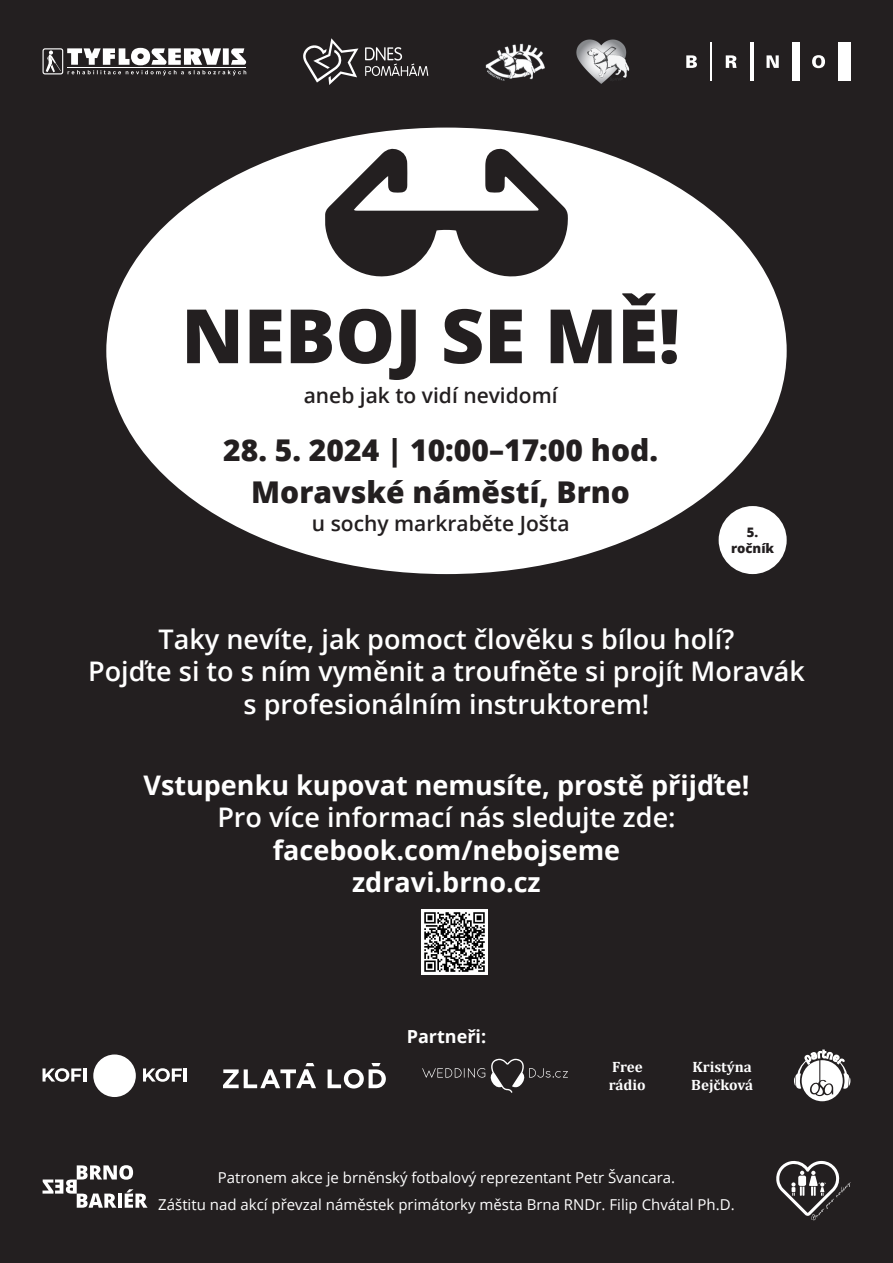
<style>
.page{position:relative;width:893px;height:1263px;background:#231f20}
.page>*{position:absolute;margin:0;border:0;box-sizing:border-box;transform-origin:0 0}
.t1{font:800 75px "Open Sans";color:#231f20}
.t2{font:800 30px/42px "Open Sans";color:#231f20;text-align:center}
.t3{font:600 27px/32.4px "Open Sans";color:#fff;text-align:center}
.t4{font:700 27px/32.4px "Open Sans";color:#fff;text-align:center}
.t5{font:600 21px "Open Sans";color:#231f20}
.t6{font:700 18px "Open Sans";color:#fff}
.t7{font:15px/27px "Open Sans";color:#fff;text-align:center}
.t8{font:700 15px/18px "Cambria";color:#fff}
.t9{font:800 13.05px/15.8px "Open Sans";color:#231f20;text-align:center}
</style>
<div class="page">
<div style="left:106px;top:128px;width:681px;height:446px;background:#fff;border-radius:50%"></div>
<div style="left:719px;top:506px;width:68px;height:68px;background:#fff;border-radius:50%"></div>
<svg style="left:776px;top:1160px;width:74px;height:60px"></svg>
<svg style="left:422px;top:1059px;width:146px;height:34px"></svg>
<div style="left:93px;top:1054px;width:43px;height:43px;background:#fff;border-radius:50%"></div>
<svg style="left:43px;top:1068px;width:43px;height:14px"></svg>
<svg style="left:143px;top:1068px;width:44px;height:14px"></svg>
<svg style="left:223px;top:1063px;width:93px;height:25px"></svg>
<svg style="left:328px;top:1063px;width:58px;height:25px"></svg>
<svg style="left:794px;top:1049px;width:56px;height:53px"></svg>
<hr style="left:711px;top:43px;width:1px;height:38px;background:#fff">
<hr style="left:750px;top:43px;width:3px;height:38px;background:#fff">
<div style="left:792px;top:43px;width:7px;height:38px;background:#fff"></div>
<div style="left:838px;top:43px;width:12px;height:38px;background:#fff"></div>
<svg style="left:812px;top:55px;width:13px;height:13px"></svg>
<svg style="left:766px;top:55px;width:13px;height:13px"></svg>
<svg style="left:726px;top:55px;width:11px;height:13px"></svg>
<svg style="left:686px;top:55px;width:11px;height:13px"></svg>
<img style="left:485px;top:39px;width:144px;height:45px">
<svg style="left:303px;top:38px;width:55px;height:47px"></svg>
<svg style="left:365px;top:47px;width:63px;height:29px"></svg>
<svg style="left:43px;top:48px;width:204px;height:27px"></svg>
<svg style="left:325px;top:148px;width:243px;height:129px"></svg>
<svg style="left:43px;top:1165px;width:105px;height:43px"></svg>
<img style="left:422px;top:909px;width:66px;height:66px">
<h1 class="t1" style="left:181px;top:279px;width:500px">NEBOJ SE MĚ!</h1>
<p class="t5" style="left:304px;top:381px;width:255px">aneb jak to vidí nevidomí</p>
<p class="t2" style="left:223px;top:427px;width:436px">28. 5. 2024 | 10:00–17:00 hod.<br>Moravské náměstí, Brno</p>
<p class="t5" style="left:312px;top:509px;width:259px">u sochy markraběte Jošta</p>
<p class="t9" style="left:731px;top:524px;width:45px">5. ročník</p>
<p class="t3" style="left:88px;top:622px;width:718px">Taky nevíte, jak pomoct člověku s bílou holí?<br>Pojďte si to s ním vyměnit a troufněte si projít Moravák s profesionálním instruktorem!</p>
<p class="t4" style="left:143px;top:768px;width:608px">Vstupenku kupovat nemusíte, prostě přijďte!</p>
<p class="t3" style="left:217px;top:800px;width:460px">Pro více informací nás sledujte zde:</p>
<p class="t4" style="left:273px;top:833px;width:349px">facebook.com/nebojseme zdravi.brno.cz</p>
<p class="t6" style="left:407px;top:1023px;width:81px">Partneři:</p>
<p class="t8" style="left:609px;top:1057px;width:38px">Free rádio</p>
<p class="t8" style="left:691px;top:1057px;width:63px">Kristýna<br>Bejčková</p>
<p class="t7" style="left:158px;top:1163px;width:578px">Patronem akce je brněnský fotbalový reprezentant Petr Švancara.<br>Záštitu nad akcí převzal náměstek primátorky města Brna RNDr. Filip Chvátal Ph.D.</p>
</div>
